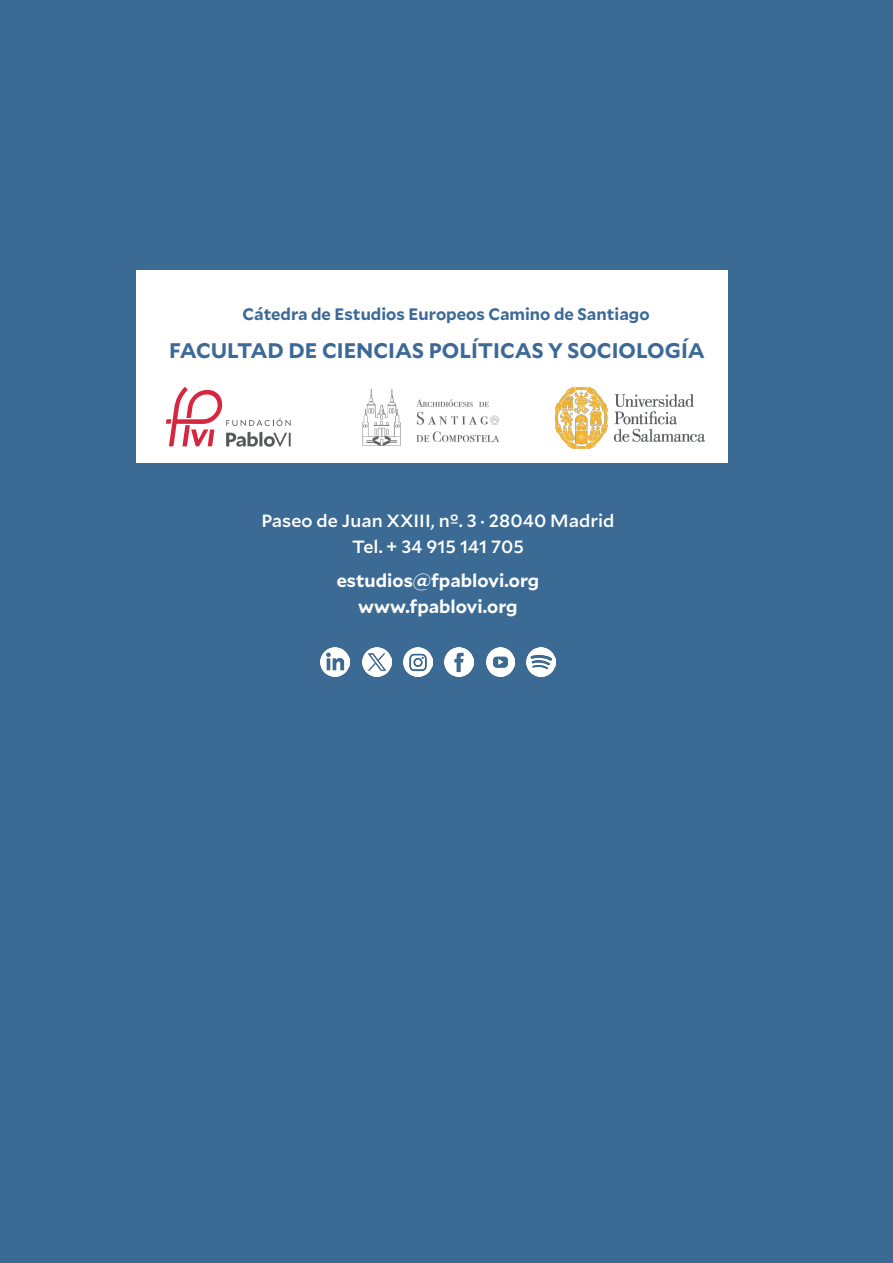
<style>
.page{position:relative;width:893px;height:1263px;background:#3b6a94}
.page>*{position:absolute;margin:0;border:0;box-sizing:border-box;transform-origin:0 0}
.t1{font:700 21px "Mallory";color:#3c6997}
.t2{font:500 18px "Mallory";color:#fff}
.t3{font:700 18px "Mallory";color:#fff}
.t4{font:700 16.5px "Mallory";color:#3c6997}
</style>
<div class="page">
<div style="left:136px;top:270px;width:591px;height:193px;background:#fff"></div>
<svg style="left:166px;top:387px;width:125px;height:60px"></svg>
<img style="left:362px;top:388px;width:138px;height:58px">
<img style="left:555px;top:387px;width:149px;height:61px">
<img style="left:445px;top:648px;width:29px;height:28px">
<img style="left:486px;top:648px;width:29px;height:28px">
<img style="left:321px;top:648px;width:29px;height:28px">
<img style="left:362px;top:648px;width:29px;height:28px">
<img style="left:403px;top:648px;width:29px;height:28px">
<img style="left:526px;top:648px;width:29px;height:28px">
<p class="t4" style="left:243px;top:302px;width:408px">Cátedra de Estudios Europeos Camino de Santiago</p>
<p class="t1" style="left:169px;top:335px;width:537px">FACULTAD DE CIENCIAS POLÍTICAS Y SOCIOLOGÍA</p>
<p class="t2" style="left:261px;top:507px;width:354px">Paseo de Juan XXIII, nº. 3 · 28040 Madrid</p>
<p class="t2" style="left:352px;top:533px;width:173px">Tel. + 34 915 141 705</p>
<p class="t3" style="left:337px;top:567px;width:204px">estudios@fpablovi.org</p>
<p class="t3" style="left:358px;top:593px;width:161px">www.fpablovi.org</p>
</div>
